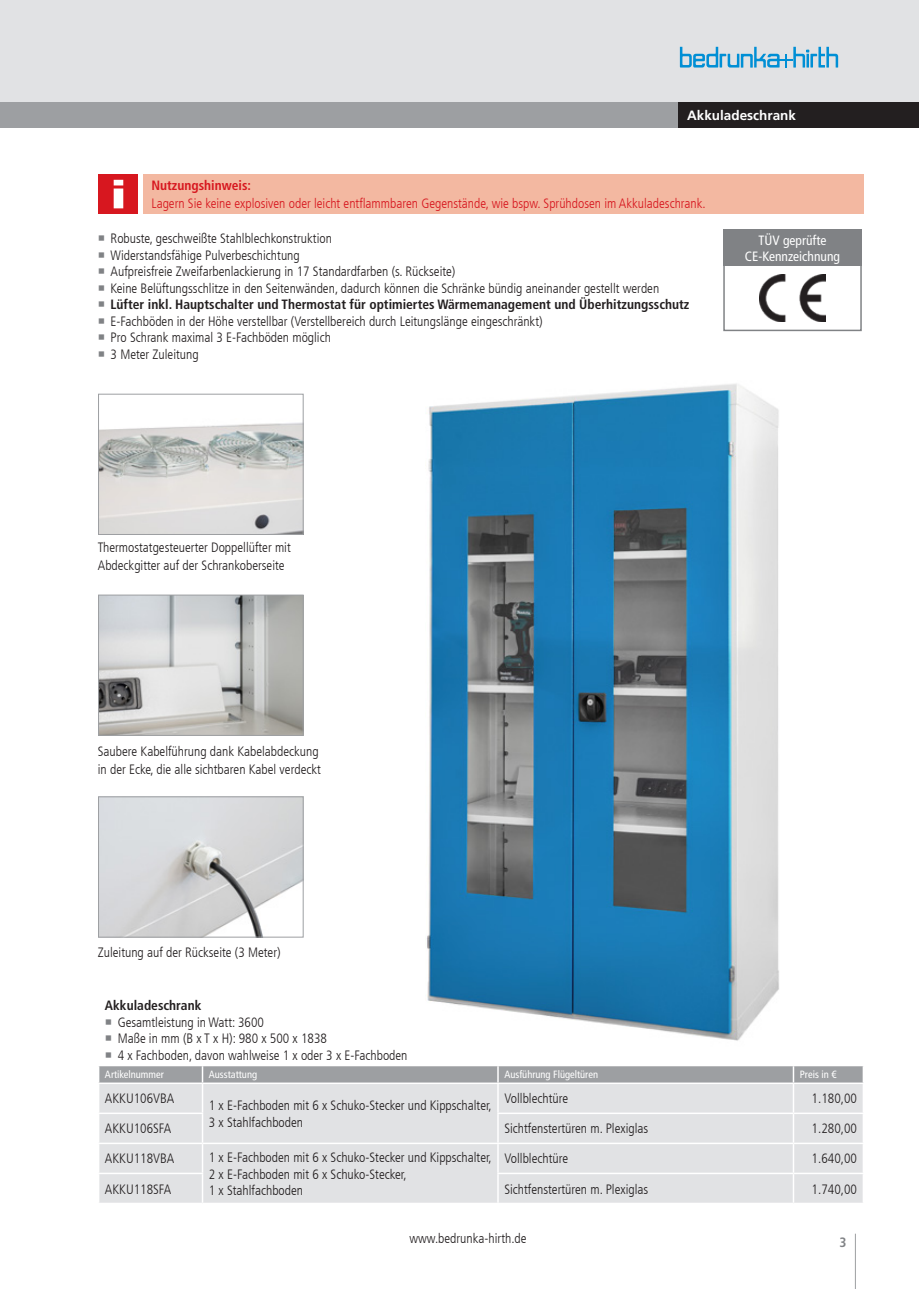
<style>
.page{position:relative;width:919px;height:1289px;background:#fff}
.page>*{position:absolute;margin:0;border:0;box-sizing:border-box;transform-origin:0 0}
.t1{font:300 condensed 13.5px/16.5px "Frutiger LT Com";color:#231f20}
.t2{font:700 condensed 13.5px "Frutiger LT Com";color:#231f20}
.t3{font:300 condensed 13.5px "Frutiger LT Com";color:#d7171f}
.t4{font:condensed 13.5px/16.2px "Frutiger LT Com";color:#fff;text-align:center}
.t5{font:700 condensed 13.5px "Frutiger LT Com";color:#d7171f}
.t6{font:700 13.5px "Frutiger LT Com";color:#fff}
.t7{font:700 condensed 13.5px "Frutiger LT Com";color:#808285}
.t8{font:condensed 10.5px "Frutiger LT Com";color:#fff}
</style>
<div class="page">
<div style="left:0;top:0;width:918px;height:102px;background:#e1e2e4"></div>
<hr style="left:854px;top:1233px;width:1px;height:55px;background:#9d9fa2">
<svg style="left:679px;top:47px;width:159px;height:21px"></svg>
<img style="left:427px;top:383px;width:352px;height:658px">
<svg style="left:99px;top:1066px;width:765px;height:136px;background:#dadbdd"></svg>
<hr style="left:792px;top:1174px;width:2px;height:28px;background:#fff">
<hr style="left:862px;top:1174px;width:2px;height:28px;background:#fff">
<div style="left:99px;top:174px;width:39px;height:39px;background:#d7171f"></div>
<div style="left:13px;top:102px;width:905px;height:26px;background:#9d9fa2"></div>
<div style="left:678px;top:102px;width:240px;height:26px;background:#231f20"></div>
<div style="left:0;top:102px;width:13px;height:26px;background:#9d9fa2"></div>
<div style="left:143px;top:174px;width:720px;height:39px;background:#f3b8a1"></div>
<svg style="left:113px;top:179px;width:11px;height:30px"></svg>
<img style="left:100px;top:422px;width:201px;height:111px">
<div style="left:98px;top:394px;width:205px;height:141px;border:1px solid #9d9fa2"></div>
<img style="left:100px;top:596px;width:201px;height:137px">
<div style="left:98px;top:594px;width:205px;height:141px;border:1px solid #9d9fa2"></div>
<img style="left:100px;top:798px;width:201px;height:137px">
<div style="left:98px;top:796px;width:205px;height:141px;border:1px solid #9d9fa2"></div>
<img style="left:759px;top:274px;width:66px;height:47px">
<div style="left:723px;top:230px;width:138px;height:101px;border:2px solid #808285"></div>
<div style="left:723px;top:230px;width:138px;height:36px;background:#808285"></div>
<p class="t6" style="left:687px;top:107px;width:110px">Akkuladeschrank</p>
<p class="t5" style="left:151px;top:177px;width:101px">Nutzungshinweis:</p>
<p class="t3" style="left:151px;top:196px;width:555px">Lagern Sie keine explosiven oder leicht entflammbaren Gegenstände, wie bspw. Sprühdosen im Akkuladeschrank.</p>
<p class="t1" style="left:111px;top:231px;width:550px">Robuste, geschweißte Stahlblechkonstruktion<br>Widerstandsfähige Pulverbeschichtung<br>Aufpreisfreie Zweifarbenlackierung in 17 Standardfarben (s. Rückseite)<br>Keine Belüftungsschlitze in den Seitenwänden, dadurch können die Schränke bündig aneinander gestellt werden</p>
<p class="t2" style="left:111px;top:297px;width:580px">Lüfter inkl. Hauptschalter und Thermostat für optimiertes Wärmemanagement und Überhitzungsschutz</p>
<p class="t1" style="left:111px;top:313px;width:433px">E-Fachböden in der Höhe verstellbar (Verstellbereich durch Leitungslänge eingeschränkt)<br>Pro Schrank maximal 3 E-Fachböden möglich<br>3 Meter Zuleitung</p>
<p class="t4" style="left:745px;top:232px;width:97px">TÜV geprüfte<br>CE-Kennzeichnung</p>
<p class="t1" style="left:98px;top:538px;width:194px;line-height:18px">Thermostatgesteuerter Doppellüfter mit<br>Abdeckgitter auf der Schrankoberseite</p>
<p class="t1" style="left:98px;top:742px;width:224px;line-height:18px">Saubere Kabelführung dank Kabelabdeckung in der Ecke, die alle sichtbaren Kabel verdeckt</p>
<p class="t1" style="left:98px;top:943px;width:184px">Zuleitung auf der Rückseite (3 Meter)</p>
<p class="t2" style="left:105px;top:997px;width:98px">Akkuladeschrank</p>
<p class="t1" style="left:118px;top:1014px;width:291px">Gesamtleistung in Watt: 3600<br>Maße in mm (B x T x H): 980 x 500 x 1838<br>4 x Fachboden, davon wahlweise 1 x oder 3 x E-Fachboden</p>
<p class="t8" style="left:105px;top:1068px;width:60px">Artikelnummer</p>
<p class="t8" style="left:209px;top:1068px;width:50px">Ausstattung</p>
<p class="t8" style="left:504px;top:1068px;width:95px">Ausführung Flügeltüren</p>
<p class="t8" style="left:799px;top:1068px;width:38px">Preis in €</p>
<p class="t1" style="left:105px;top:1090px;width:71px">AKKU106VBA</p>
<p class="t1" style="left:209px;top:1097px;width:284px">1 x E-Fachboden mit 6 x Schuko-Stecker und Kippschalter,<br>3 x Stahlfachboden</p>
<p class="t1" style="left:504px;top:1090px;width:65px">Vollblechtüre</p>
<p class="t1" style="left:811px;top:1090px;width:47px">1.180,00</p>
<p class="t1" style="left:105px;top:1120px;width:68px">AKKU106SFA</p>
<p class="t1" style="left:504px;top:1120px;width:145px">Sichtfenstertüren m. Plexiglas</p>
<p class="t1" style="left:811px;top:1120px;width:47px">1.280,00</p>
<p class="t1" style="left:105px;top:1150px;width:71px">AKKU118VBA</p>
<p class="t1" style="left:209px;top:1149px;width:284px">1 x E-Fachboden mit 6 x Schuko-Stecker und Kippschalter,<br>2 x E-Fachboden mit 6 x Schuko-Stecker,<br>1 x Stahlfachboden</p>
<p class="t1" style="left:504px;top:1150px;width:65px">Vollblechtüre</p>
<p class="t1" style="left:811px;top:1150px;width:47px">1.640,00</p>
<p class="t1" style="left:105px;top:1180px;width:68px">AKKU118SFA</p>
<p class="t1" style="left:504px;top:1180px;width:145px">Sichtfenstertüren m. Plexiglas</p>
<p class="t1" style="left:811px;top:1180px;width:47px">1.740,00</p>
<p class="t1" style="left:409px;top:1230px;width:119px">www.bedrunka-hirth.de</p>
<p class="t7" style="left:839px;top:1234px;width:9px">3</p>
</div>
